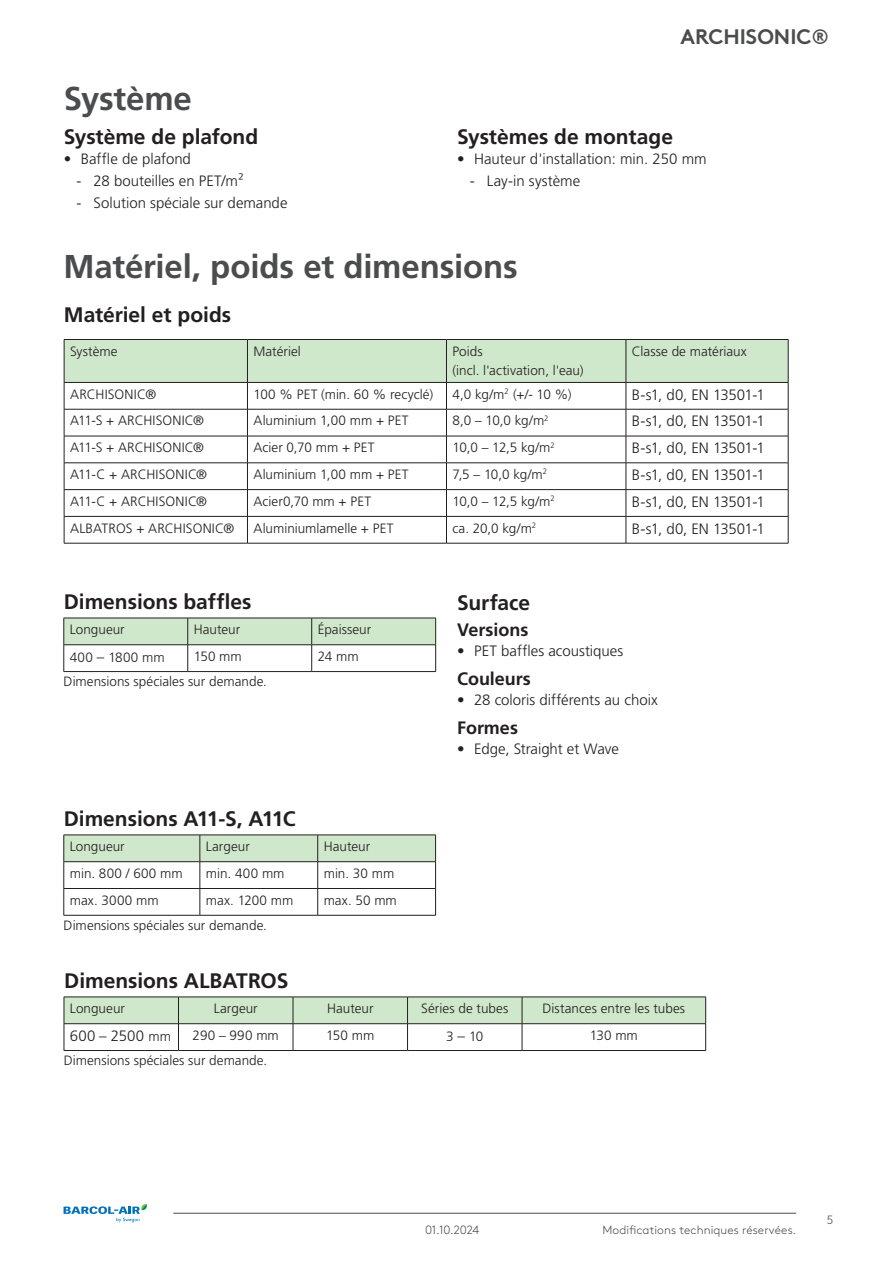
<style>
.page{position:relative;width:893px;height:1263px;background:#fff}
.page>*{position:absolute;margin:0;border:0;box-sizing:border-box;transform-origin:0 0}
.t1{font:700 33px "Frutiger LT Pro";letter-spacing:-.005em;color:#4b4c4d}
.t2{font:700 21px "Frutiger LT Pro";letter-spacing:-.005em;color:#231f20}
.t3{font:700 21px "Swegon Brown";color:#4b4c4d}
.t4{font:700 18px "Frutiger LT Pro";color:#231f20}
.t5{font:300 15px "Frutiger LT Pro";color:#231f20}
.t6{font:300 15px "Frutiger LT Pro";letter-spacing:-.02em;color:#231f20}
.t7{font:300 13.5px/19.8px "Frutiger LT Pro";letter-spacing:.005em;color:#231f20}
.t8{font:300 12px "Swegon Brown";letter-spacing:.01em;color:#4b4c4d}
.s1{font-size:15px}
.s2{font-size:13.5px}
</style>
<div class="page">
<hr style="left:173px;top:1213px;width:623px;height:1px;background:#4b4c4d">
<svg style="left:64px;top:1204px;width:83px;height:18px"></svg>
<svg style="left:64px;top:618px;width:372px;height:53px"></svg>
<hr style="left:64px;top:671px;width:124px;height:1px;background:#231f20">
<hr style="left:188px;top:671px;width:124px;height:1px;background:#231f20">
<hr style="left:312px;top:671px;width:124px;height:1px;background:#231f20">
<svg style="left:64px;top:835px;width:372px;height:80px"></svg>
<hr style="left:64px;top:915px;width:136px;height:1px;background:#231f20">
<hr style="left:200px;top:915px;width:118px;height:1px;background:#231f20">
<hr style="left:318px;top:915px;width:118px;height:1px;background:#231f20">
<svg style="left:64px;top:997px;width:642px;height:53px"></svg>
<hr style="left:64px;top:1050px;width:114px;height:1px;background:#231f20">
<hr style="left:178px;top:1050px;width:115px;height:1px;background:#231f20">
<hr style="left:293px;top:1050px;width:115px;height:1px;background:#231f20">
<hr style="left:407px;top:1050px;width:115px;height:1px;background:#231f20">
<hr style="left:522px;top:1050px;width:184px;height:1px;background:#231f20">
<svg style="left:64px;top:339px;width:725px;height:204px"></svg>
<hr style="left:64px;top:543px;width:183px;height:1px;background:#231f20">
<hr style="left:247px;top:543px;width:199px;height:1px;background:#231f20">
<hr style="left:446px;top:543px;width:180px;height:1px;background:#231f20">
<hr style="left:626px;top:543px;width:162px;height:1px;background:#231f20">
<h1 class="t1" style="left:64px;top:79px;width:130px">Système</h1>
<h2 class="t2" style="left:64px;top:124px;width:196px">Système de plafond</h2>
<p class="t5" style="left:64px;top:150px;width:129px">• Baffle de plafond</p>
<p class="t5" style="left:77px;top:172px;width:168px">- 28 bouteilles en PET/m²</p>
<p class="t5" style="left:77px;top:194px;width:213px">- Solution spéciale sur demande</p>
<h2 class="t3" style="left:680px;top:20px;width:150px">ARCHISONIC®</h2>
<h2 class="t2" style="left:457px;top:124px;width:217px">Systèmes de montage</h2>
<p class="t5" style="left:457px;top:150px;width:251px">• Hauteur d'installation: min. 250 mm</p>
<p class="t5" style="left:470px;top:172px;width:112px">- Lay-in système</p>
<h1 class="t1" style="left:64px;top:247px;width:456px">Matériel, poids et dimensions</h1>
<h2 class="t2" style="left:64px;top:302px;width:169px">Matériel et poids</h2>
<p class="t7" style="left:70px;top:341px;width:49px">Système</p>
<p class="t7" style="left:253px;top:341px;width:49px">Matériel</p>
<p class="t7" style="left:452px;top:341px;width:133px">Poids<br>(incl. l'activation, l'eau)</p>
<p class="t7" style="left:632px;top:341px;width:116px">Classe de matériaux</p>
<p class="t7" style="left:70px;top:384px;width:88px">ARCHISONIC®</p>
<p class="t7" style="left:253px;top:384px;width:181px">100 % PET (min. 60 % recyclé)</p>
<p class="t7" style="left:452px;top:384px;width:120px">4,0 kg/m<sup>2</sup> (+/- 10 %)</p>
<p class="t6" style="left:632px;top:386px;width:134px">B-s1, d0, EN 13501-1</p>
<p class="t7" style="left:70px;top:411px;width:135px">A11-S + ARCHISONIC®</p>
<p class="t7" style="left:253px;top:411px;width:157px">Aluminium 1,00 mm + PET</p>
<p class="t7" style="left:452px;top:411px;width:98px">8,0 – 10,0 kg/m<sup>2</sup></p>
<p class="t6" style="left:632px;top:412px;width:134px">B-s1, d0, EN 13501-1</p>
<p class="t7" style="left:70px;top:438px;width:135px">A11-S + ARCHISONIC®</p>
<p class="t7" style="left:253px;top:438px;width:123px">Acier 0,70 mm + PET</p>
<p class="t7" style="left:452px;top:438px;width:104px">10,0 – 12,5 kg/m<sup>2</sup></p>
<p class="t6" style="left:632px;top:439px;width:134px">B-s1, d0, EN 13501-1</p>
<p class="t7" style="left:70px;top:464px;width:138px">A11-C + ARCHISONIC®</p>
<p class="t7" style="left:253px;top:464px;width:157px">Aluminium 1,00 mm + PET</p>
<p class="t7" style="left:452px;top:464px;width:96px">7,5 – 10,0 kg/m<sup>2</sup></p>
<p class="t6" style="left:632px;top:466px;width:134px">B-s1, d0, EN 13501-1</p>
<p class="t7" style="left:70px;top:491px;width:138px">A11-C + ARCHISONIC®</p>
<p class="t7" style="left:253px;top:491px;width:119px">Acier0,70 mm + PET</p>
<p class="t7" style="left:452px;top:491px;width:104px">10,0 – 12,5 kg/m<sup>2</sup></p>
<p class="t6" style="left:632px;top:493px;width:134px">B-s1, d0, EN 13501-1</p>
<p class="t7" style="left:70px;top:518px;width:166px">ALBATROS + ARCHISONIC®</p>
<p class="t7" style="left:253px;top:518px;width:142px">Aluminiumlamelle + PET</p>
<p class="t7" style="left:452px;top:518px;width:85px">ca. 20,0 kg/m<sup>2</sup></p>
<p class="t6" style="left:632px;top:520px;width:134px">B-s1, d0, EN 13501-1</p>
<h2 class="t2" style="left:64px;top:589px;width:189px">Dimensions baffles</h2>
<p class="t7" style="left:70px;top:620px;width:57px">Longueur</p>
<p class="t7" style="left:194px;top:620px;width:48px">Hauteur</p>
<p class="t7" style="left:318px;top:620px;width:55px">Épaisseur</p>
<p class="t7" style="left:70px;top:647px;width:96px">400 <span class="s1">–</span> 1800 mm</p>
<p class="t7" style="left:194px;top:646px;width:50px">150 mm</p>
<p class="t7" style="left:318px;top:646px;width:42px">24 mm</p>
<p class="t7" style="left:64px;top:671px;width:205px">Dimensions spéciales sur demande.</p>
<h2 class="t2" style="left:64px;top:806px;width:233px">Dimensions A11-S, A11C</h2>
<p class="t7" style="left:70px;top:836px;width:57px">Longueur</p>
<p class="t7" style="left:206px;top:836px;width:45px">Largeur</p>
<p class="t7" style="left:324px;top:836px;width:48px">Hauteur</p>
<p class="t7" style="left:70px;top:863px;width:114px">min. 800 / 600 mm</p>
<p class="t7" style="left:206px;top:863px;width:80px">min. 400 mm</p>
<p class="t7" style="left:324px;top:863px;width:72px">min. 30 mm</p>
<p class="t7" style="left:70px;top:890px;width:90px">max. 3000 mm</p>
<p class="t7" style="left:206px;top:890px;width:89px">max. 1200 mm</p>
<p class="t7" style="left:324px;top:890px;width:75px">max. 50 mm</p>
<p class="t7" style="left:64px;top:915px;width:205px">Dimensions spéciales sur demande.</p>
<h2 class="t2" style="left:457px;top:590px;width:74px">Surface</h2>
<h3 class="t4" style="left:457px;top:619px;width:73px">Versions</h3>
<p class="t5" style="left:457px;top:642px;width:168px">• PET baffles acoustiques</p>
<h3 class="t4" style="left:457px;top:668px;width:75px">Couleurs</h3>
<p class="t5" style="left:457px;top:691px;width:202px">• 28 coloris différents au choix</p>
<h3 class="t4" style="left:457px;top:717px;width:62px">Formes</h3>
<p class="t5" style="left:457px;top:740px;width:163px">• Edge, Straight et Wave</p>
<h2 class="t2" style="left:64px;top:968px;width:226px">Dimensions ALBATROS</h2>
<p class="t7" style="left:70px;top:998px;width:57px">Longueur</p>
<p class="t7" style="left:214px;top:998px;width:45px">Largeur</p>
<p class="t7" style="left:327px;top:998px;width:48px">Hauteur</p>
<p class="t7" style="left:421px;top:998px;width:89px">Séries de tubes</p>
<p class="t7" style="left:543px;top:998px;width:144px">Distances entre les tubes</p>
<p class="t5" style="left:70px;top:1027px;width:103px">600 – 2500 <span class="s2">mm</span></p>
<p class="t7" style="left:193px;top:1025px;width:88px">290 – 990 mm</p>
<p class="t7" style="left:326px;top:1025px;width:50px">150 mm</p>
<p class="t7" style="left:446px;top:1026px;width:39px">3 <span class="s1">–</span> 10</p>
<p class="t7" style="left:590px;top:1025px;width:50px">130 mm</p>
<p class="t7" style="left:64px;top:1050px;width:205px">Dimensions spéciales sur demande.</p>
<p class="t8" style="left:425px;top:1221px;width:56px">01.10.2024</p>
<p class="t8" style="left:602px;top:1221px;width:195px">Modifications techniques réservées.</p>
<p class="t8" style="left:827px;top:1211px;width:8px">5</p>
</div>
